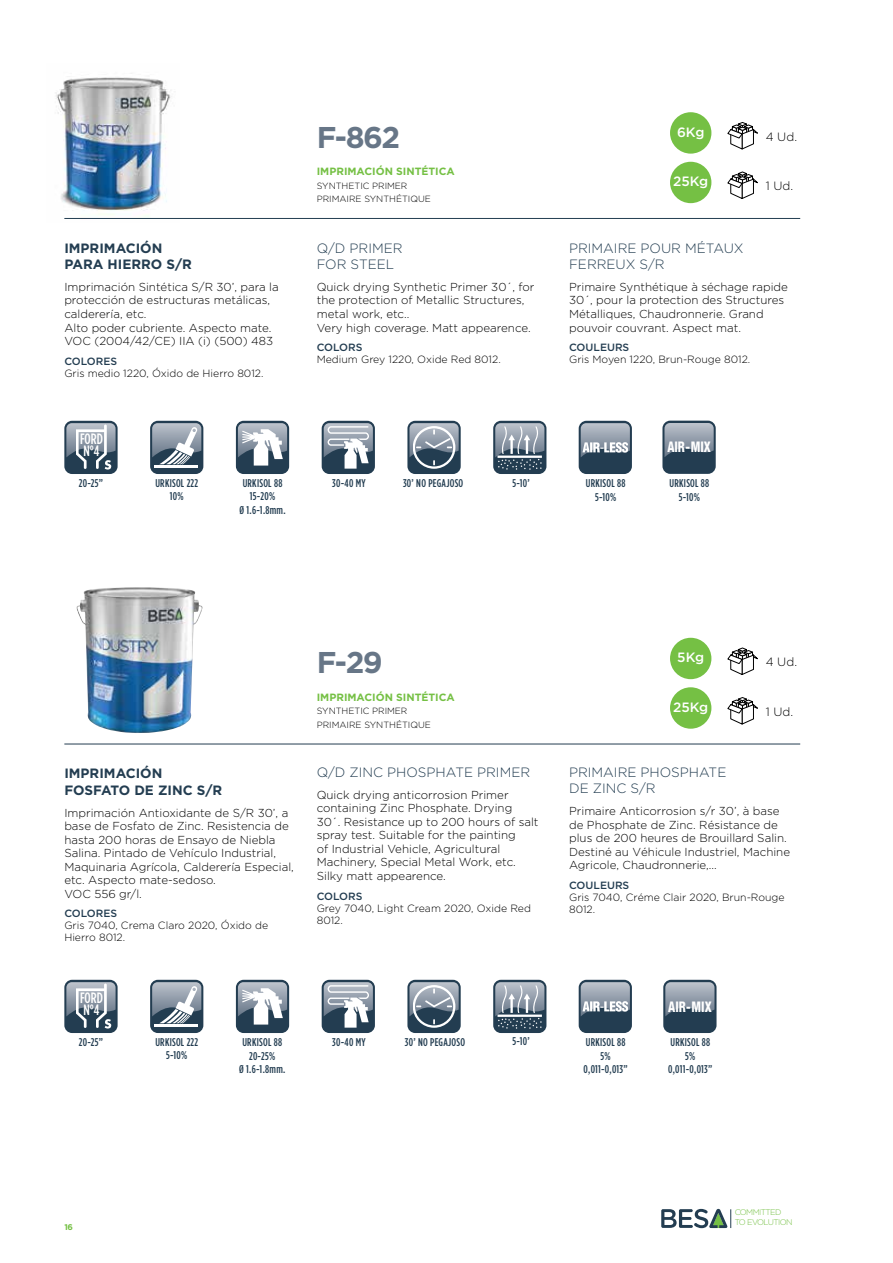
<style>
.page{position:relative;width:893px;height:1263px;background:#fff}
.page>*{position:absolute;margin:0;border:0;box-sizing:border-box;transform-origin:0 0}
.t1{font:700 30px "Gotham";color:#677687}
.t2{font:500 15px/12px "Gotham Condensed";letter-spacing:.21em;color:#fff}
.t3{font:800 condensed 14.7px "Helvetica Neue LT Std";color:#fff;scale:.85 1}
.t4{font:300 13.5px/16.2px "Gotham";color:#233d51}
.t5{font:700 13.5px/16.2px "Gotham";color:#233d51}
.t6{font:500 13.5px "Gotham";color:#fff}
.t7{font:300 12px "Gotham";color:#000}
.t8{font:300 11.55px/13.5px "Gotham";color:#000}
.t9{font:500 11.25px/13.5px "Gotham Condensed";letter-spacing:.025em;color:#233d51;text-align:center}
.t10{font:300 10.5px/12px "Gotham";color:#000}
.t11{font:500 10.5px "Gotham";color:#233d51}
.t12{font:700 10.5px "Gotham";color:#75c044}
.t13{font:300 9px/13.5px "Gotham";color:#000}
.t14{font:300 8.25px/9.6px "Gotham";letter-spacing:-.075em;color:#75c044}
.t15{font:700 8.25px "Gotham";color:#75c044}
</style>
<div class="page">
<svg style="left:661px;top:1208px;width:70px;height:20px"></svg>
<div style="left:670px;top:162px;width:41px;height:41px;background:#75c044;border-radius:50%"></div>
<div style="left:670px;top:112px;width:41px;height:42px;background:#75c044;border-radius:50%"></div>
<svg style="left:727px;top:171px;width:31px;height:28px"></svg>
<svg style="left:727px;top:122px;width:31px;height:28px"></svg>
<div style="left:670px;top:687px;width:41px;height:41px;background:#75c044;border-radius:50%"></div>
<div style="left:670px;top:637px;width:41px;height:42px;background:#75c044;border-radius:50%"></div>
<svg style="left:727px;top:697px;width:31px;height:27px"></svg>
<svg style="left:727px;top:647px;width:31px;height:28px"></svg>
<img style="left:76px;top:587px;width:126px;height:146px">
<hr style="left:64px;top:218px;width:736px;height:1px;background:#233d51">
<img style="left:55px;top:73px;width:117px;height:146px">
<hr style="left:64px;top:743px;width:736px;height:1px;background:#233d51">
<div style="left:236px;top:979px;width:53px;height:54px;background:#233d51;border-radius:8px"></div>
<svg style="left:238px;top:982px;width:49px;height:42px"></svg>
<svg style="left:493px;top:979px;width:53px;height:54px"></svg>
<svg style="left:495px;top:982px;width:49px;height:43px;background:#8894a1"></svg>
<div style="left:407px;top:979px;width:54px;height:54px;background:#233d51;border-radius:8px"></div>
<svg style="left:409px;top:982px;width:49px;height:45px"></svg>
<div style="left:322px;top:979px;width:53px;height:54px;background:#233d51;border-radius:8px"></div>
<svg style="left:324px;top:982px;width:49px;height:45px"></svg>
<div style="left:64px;top:979px;width:54px;height:54px;background:#233d51;border-radius:8px"></div>
<svg style="left:66px;top:982px;width:50px;height:46px"></svg>
<div style="left:578px;top:979px;width:54px;height:54px;background:#233d51;border-radius:8px"></div>
<svg style="left:580px;top:982px;width:50px;height:34px;background:#98a2ae"></svg>
<svg style="left:150px;top:979px;width:53px;height:54px"></svg>
<svg style="left:152px;top:982px;width:49px;height:41px;background:#929eaa"></svg>
<hr style="left:154px;top:1024px;width:44px;height:2px;background:#fff">
<div style="left:663px;top:979px;width:53px;height:54px;background:#233d51;border-radius:8px"></div>
<svg style="left:665px;top:982px;width:49px;height:34px"></svg>
<div style="left:236px;top:421px;width:53px;height:53px;background:#233d51;border-radius:8px"></div>
<svg style="left:238px;top:423px;width:49px;height:42px"></svg>
<svg style="left:493px;top:421px;width:53px;height:53px"></svg>
<svg style="left:495px;top:423px;width:49px;height:43px;background:#8894a1"></svg>
<div style="left:407px;top:421px;width:54px;height:53px;background:#233d51;border-radius:8px"></div>
<svg style="left:409px;top:423px;width:49px;height:46px"></svg>
<div style="left:322px;top:421px;width:53px;height:53px;background:#233d51;border-radius:8px"></div>
<svg style="left:324px;top:423px;width:49px;height:45px"></svg>
<div style="left:64px;top:421px;width:54px;height:53px;background:#233d51;border-radius:8px"></div>
<svg style="left:66px;top:423px;width:50px;height:46px"></svg>
<div style="left:578px;top:421px;width:54px;height:53px;background:#233d51;border-radius:8px"></div>
<svg style="left:580px;top:423px;width:50px;height:34px;background:#98a2ae"></svg>
<svg style="left:150px;top:421px;width:53px;height:53px"></svg>
<svg style="left:152px;top:423px;width:49px;height:41px;background:#929ea9"></svg>
<hr style="left:154px;top:465px;width:44px;height:2px;background:#fff">
<div style="left:662px;top:420px;width:53px;height:54px;background:#233d51;border-radius:8px"></div>
<svg style="left:664px;top:423px;width:49px;height:34px"></svg>
<p class="t5" style="left:64px;top:239px;width:129px">IMPRIMACIÓN<br>PARA HIERRO S/R</p>
<p class="t8" style="left:64px;top:280px;width:216px">Imprimación Sintética S/R 30’, para la protección de estructuras metálicas, calderería, etc.<br>Alto poder cubriente. Aspecto mate.<br>VOC (2004/42/CE) IIA (i) (500) 483</p>
<p class="t11" style="left:64px;top:355px;width:54px">COLORES</p>
<p class="t10" style="left:64px;top:367px;width:201px">Gris medio 1220, Óxido de Hierro 8012.</p>
<p class="t2" style="left:80px;top:432px;width:24px">FORD<br>N°4</p>
<h1 class="t1" style="left:317px;top:120px;width:85px">F-862</h1>
<p class="t12" style="left:317px;top:165px;width:140px">IMPRIMACIÓN SINTÉTICA</p>
<p class="t13" style="left:317px;top:178px;width:116px">SYNTHETIC PRIMER<br>PRIMAIRE SYNTHÉTIQUE</p>
<p class="t4" style="left:317px;top:240px;width:87px">Q/D PRIMER<br>FOR STEEL</p>
<p class="t8" style="left:317px;top:280px;width:219px">Quick drying Synthetic Primer 30´, for the protection of Metallic Structures, metal work, etc..<br>Very high coverage. Matt appearence.</p>
<p class="t11" style="left:317px;top:342px;width:47px">COLORS</p>
<p class="t10" style="left:317px;top:353px;width:185px">Medium Grey 1220, Oxide Red 8012.</p>
<p class="t6" style="left:677px;top:124px;width:29px">6Kg</p>
<p class="t6" style="left:673px;top:174px;width:37px">25Kg</p>
<p class="t7" style="left:765px;top:130px;width:33px">4 Ud.</p>
<p class="t7" style="left:765px;top:179px;width:29px">1 Ud.</p>
<p class="t4" style="left:569px;top:240px;width:176px">PRIMAIRE POUR MÉTAUX<br>FERREUX S/R</p>
<p class="t8" style="left:569px;top:280px;width:220px">Primaire Synthétique à séchage rapide 30´, pour la protection des Structures Métalliques, Chaudronnerie. Grand pouvoir couvrant. Aspect mat.</p>
<p class="t11" style="left:569px;top:342px;width:62px">COULEURS</p>
<p class="t10" style="left:569px;top:353px;width:183px">Gris Moyen 1220, Brun-Rouge 8012.</p>
<p class="t3" style="left:667px;top:438px;width:53px">AIR-MIX</p>
<p class="t9" style="left:79px;top:476px;width:26px">20-25”</p>
<p class="t9" style="left:332px;top:476px;width:30px">30-40 MY</p>
<p class="t9" style="left:403px;top:476px;width:52px">30’ NO PEGAJOSO</p>
<p class="t9" style="left:512px;top:476px;width:19px">5-10’</p>
<p class="t9" style="left:239px;top:476px;width:48px">URKISOL 88<br>15-20%<br>Ø 1.6-1.8MM.</p>
<p class="t9" style="left:155px;top:476px;width:44px">URKISOL 222<br>10%</p>
<p class="t9" style="left:669px;top:476px;width:10px">URKISOL</p>
<p class="t9" style="left:701px;top:476px;width:10px">88</p>
<p class="t9" style="left:586px;top:476px;width:10px">URKISOL</p>
<p class="t9" style="left:617px;top:476px;width:10px">88</p>
<p class="t9" style="left:595px;top:490px;width:23px">5-10%</p>
<p class="t9" style="left:679px;top:489px;width:23px">5-10%</p>
<h1 class="t1" style="left:317px;top:645px;width:67px">F-29</h1>
<p class="t12" style="left:317px;top:690px;width:140px">IMPRIMACIÓN SINTÉTICA</p>
<p class="t13" style="left:317px;top:704px;width:116px">SYNTHETIC PRIMER<br>PRIMAIRE SYNTHÉTIQUE</p>
<p class="t6" style="left:677px;top:650px;width:28px">5Kg</p>
<p class="t6" style="left:673px;top:699px;width:37px">25Kg</p>
<p class="t7" style="left:765px;top:655px;width:33px">4 Ud.</p>
<p class="t7" style="left:765px;top:705px;width:29px">1 Ud.</p>
<p class="t5" style="left:64px;top:765px;width:159px">IMPRIMACIÓN<br>FOSFATO DE ZINC S/R</p>
<p class="t8" style="left:64px;top:805px;width:231px">Imprimación Antioxidante de S/R 30’, a base de Fosfato de Zinc. Resistencia de hasta 200 horas de Ensayo de Niebla Salina. Pintado de Vehículo Industrial, Maquinaria Agrícola, Calderería Especial, etc. Aspecto mate-sedoso.<br>VOC 556 gr/l.</p>
<p class="t11" style="left:64px;top:907px;width:54px">COLORES</p>
<p class="t10" style="left:64px;top:919px;width:205px">Gris 7040, Crema Claro 2020, Óxido de<br>Hierro 8012.</p>
<p class="t2" style="left:80px;top:991px;width:24px">FORD<br>N°4</p>
<p class="t4" style="left:317px;top:764px;width:215px">Q/D ZINC PHOSPHATE PRIMER</p>
<p class="t8" style="left:317px;top:788px;width:223px">Quick drying anticorrosion Primer containing Zinc Phosphate. Drying 30´. Resistance up to 200 hours of salt spray test. Suitable for the painting<br>of Industrial Vehicle, Agricultural Machinery, Special Metal Work, etc.<br>Silky matt appearence.</p>
<p class="t11" style="left:317px;top:890px;width:47px">COLORS</p>
<p class="t10" style="left:317px;top:902px;width:216px">Grey 7040, Light Cream 2020, Oxide Red<br>8012.</p>
<p class="t4" style="left:569px;top:764px;width:159px">PRIMAIRE PHOSPHATE<br>DE ZINC S/R</p>
<p class="t8" style="left:569px;top:804px;width:222px">Primaire Anticorrosion s/r 30’, à base de Phosphate de Zinc. Résistance de plus de 200 heures de Brouillard Salin.<br>Destiné au Véhicule Industriel, Machine Agricole, Chaudronnerie,...</p>
<p class="t11" style="left:569px;top:879px;width:62px">COULEURS</p>
<p class="t10" style="left:569px;top:891px;width:217px">Gris 7040, Créme Clair 2020, Brun-Rouge<br>8012.</p>
<p class="t3" style="left:668px;top:997px;width:53px">AIR-MIX</p>
<p class="t9" style="left:239px;top:1035px;width:48px">URKISOL 88<br>20-25%<br>Ø 1.6-1.8MM.</p>
<p class="t9" style="left:405px;top:1035px;width:52px">30’ NO PEGAJOSO</p>
<p class="t9" style="left:512px;top:1033px;width:19px">5-10’</p>
<p class="t9" style="left:155px;top:1034px;width:44px">URKISOL 222<br>5-10%</p>
<p class="t9" style="left:670px;top:1035px;width:10px">URKISOL</p>
<p class="t9" style="left:701px;top:1035px;width:10px">88</p>
<p class="t9" style="left:79px;top:1034px;width:26px">20-25”</p>
<p class="t9" style="left:332px;top:1035px;width:35px">30-40 MY</p>
<p class="t9" style="left:586px;top:1035px;width:10px">URKISOL</p>
<p class="t9" style="left:617px;top:1035px;width:10px">88</p>
<p class="t9" style="left:583px;top:1048px;width:46px">5%<br>0,011-0,013”</p>
<p class="t9" style="left:668px;top:1048px;width:46px">5%<br>0,011-0,013”</p>
<p class="t15" style="left:64px;top:1222px;width:10px">16</p>
<p class="t14" style="left:734px;top:1207px;width:59px">COMMITTED<br>TO EVOLUTION</p>
</div>
